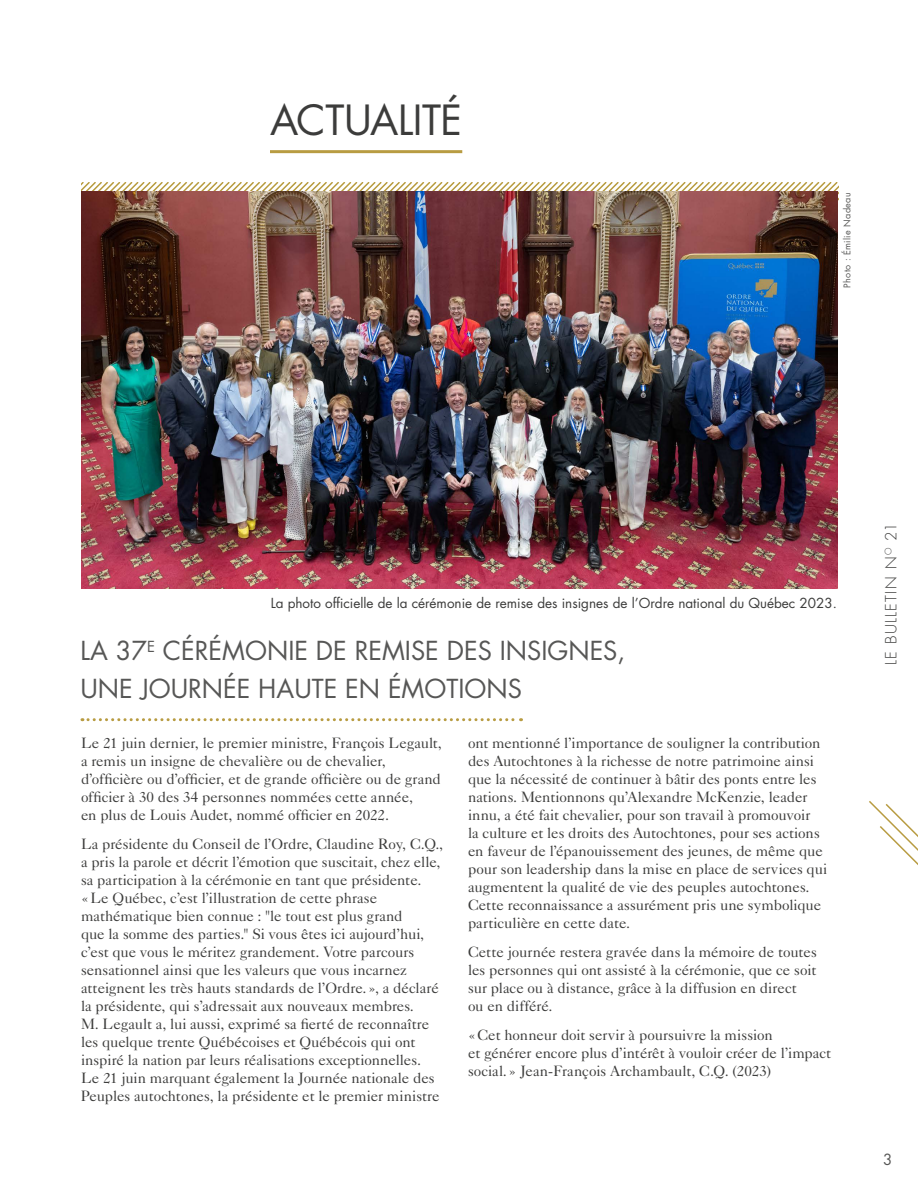
<style>
.page{position:relative;width:918px;height:1188px;background:#fff}
.page>*{position:absolute;margin:0;border:0;box-sizing:border-box;transform-origin:0 0}
.p_courant_futura{font:40.5px "Futura Std";letter-spacing:-.01em;color:#3c3c3b}
.t1{font:25.5px/37.5px "Futura Std";color:#575756}
.p_courant_caslon{font:15px/18px "Caslon 540 LT Std";letter-spacing:-.005em;color:#3c3c3b}
.t2{font:300 15px "Futura Std";letter-spacing:.09em;color:#3c3c3b}
.t3{font:15px "Futura Std";color:#575756}
.t4{font:13.5px "Futura Std";color:#3c3c3b}
.t5{font:9px "Futura Std";letter-spacing:.045em;color:#575756}
</style>
<div class="page">
<svg style="left:869px;top:801px;width:49px;height:64px"></svg>
<svg style="left:81px;top:183px;width:758px;height:19px"></svg>
<hr style="left:270px;top:150px;width:192px;height:3px;background:#b89c42">
<img style="left:82px;top:192px;width:756px;height:396px">
<svg style="left:82px;top:718px;width:440px;height:3px"></svg>
<p class="p_courant_futura" style="left:270px;top:94px;width:194px">ACTUALITÉ</p>
<p class="t5" style="left:841px;top:288px;width:97px;rotate:-90deg">Photo : Émilie Nadeau</p>
<p class="t4" style="left:271px;top:594px;width:568px">La photo officielle de la cérémonie de remise des insignes de l’Ordre national du Québec 2023.</p>
<h2 class="t1" style="left:80px;top:633px;width:546px">LA 37<sup>E</sup> CÉRÉMONIE DE REMISE DES INSIGNES,<br>UNE JOURNÉE HAUTE EN ÉMOTIONS</h2>
<p class="p_courant_caslon" style="left:81px;top:734px;width:363px">Le 21 juin dernier, le premier ministre, François Legault, a remis un insigne de chevalière ou de chevalier, d’officière ou d’officier, et de grande officière ou de grand officier à 30 des 34 personnes nommées cette année,<br>en plus de Louis Audet, nommé officier en 2022.</p>
<p class="p_courant_caslon" style="left:81px;top:835px;width:364px">La présidente du Conseil de l’Ordre, Claudine Roy, C.Q., a pris la parole et décrit l’émotion que suscitait, chez elle, sa participation à la cérémonie en tant que présidente. «Le Québec, c’est l’illustration de cette phrase mathématique bien connue : "le tout est plus grand<br>que la somme des parties." Si vous êtes ici aujourd’hui, c’est que vous le méritez grandement. Votre parcours sensationnel ainsi que les valeurs que vous incarnez atteignent les très hauts standards de l’Ordre.», a déclaré la présidente, qui s’adressait aux nouveaux membres.<br>M. Legault a, lui aussi, exprimé sa fierté de reconnaître les quelque trente Québécoises et Québécois qui ont inspiré la nation par leurs réalisations exceptionnelles.<br>Le 21 juin marquant également la Journée nationale des Peuples autochtones, la présidente et le premier ministre</p>
<p class="p_courant_caslon" style="left:468px;top:734px;width:361px">ont mentionné l’importance de souligner la contribution des Autochtones à la richesse de notre patrimoine ainsi que la nécessité de continuer à bâtir des ponts entre les nations. Mentionnons qu’Alexandre McKenzie, leader innu, a été fait chevalier, pour son travail à promouvoir<br>la culture et les droits des Autochtones, pour ses actions en faveur de l’épanouissement des jeunes, de même que pour son leadership dans la mise en place de services qui augmentent la qualité de vie des peuples autochtones.<br>Cette reconnaissance a assurément pris une symbolique particulière en cette date.</p>
<p class="p_courant_caslon" style="left:468px;top:943px;width:351px">Cette journée restera gravée dans la mémoire de toutes les personnes qui ont assisté à la cérémonie, que ce soit sur place ou à distance, grâce à la diffusion en direct<br>ou en différé.</p>
<p class="p_courant_caslon" style="left:468px;top:1025px;width:365px">«Cet honneur doit servir à poursuivre la mission<br>et générer encore plus d’intérêt à vouloir créer de l’impact social.» Jean-François Archambault, C.Q. (2023)</p>
<p class="t2" style="left:882px;top:665px;width:144px;rotate:-90deg">LE BULLETIN N<sup>O</sup> 21</p>
<p class="t3" style="left:883px;top:1150px;width:11px">3</p>
</div>
